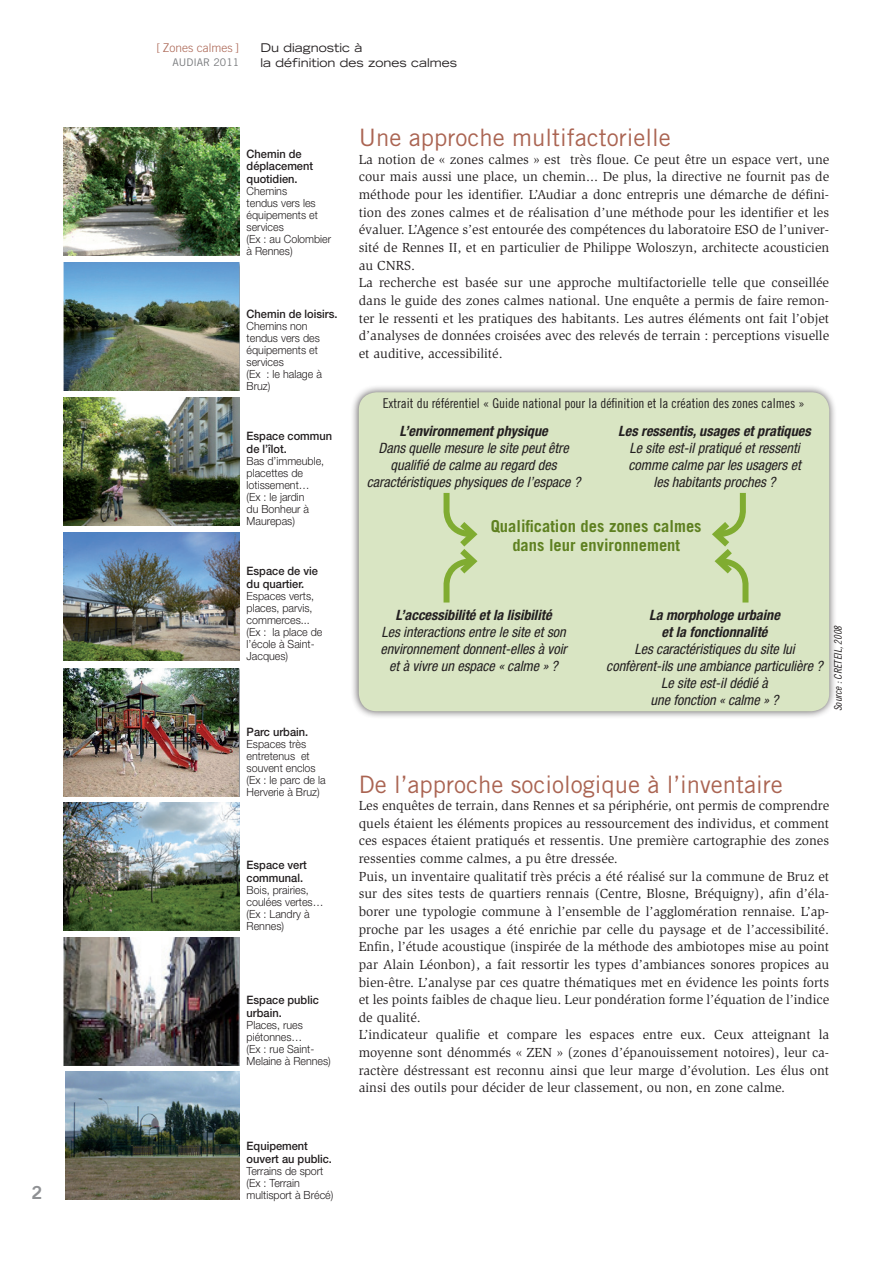
<style>
.page{position:relative;width:893px;height:1263px;background:#fff}
.page>*{position:absolute;margin:0;border:0;box-sizing:border-box;transform-origin:0 0}
.t1{font:24px "Trade Gothic";color:#aa6452}
.t2{font:18px "Trade Gothic Bold Two";color:#8f9194}
.t3{font:700 16.5px/18.8px "Trade Gothic";color:#5e8020;text-align:center}
.t4{font:italic condensed 14.25px/17.1px "Helvetica Neue";color:#231f20;text-align:center}
.t5{font:italic 700 condensed 14.25px/17.1px "Helvetica Neue";color:#231f20;text-align:center}
.t6{font:13.5px/17.7px "Slimbach";color:#231f20}
.t7{font:13.5px "Trade Gothic Cond Eighteen";color:#231f20}
.t8{font:expanded 12px/14.4px "Trade Gothic LH";color:#231f20}
.t9{font:300 12px "Trade Gothic";color:#aa6452}
.t10{font:500 11.7px/12.8px "Helvetica Neue";color:#231f20;scale:.95 1}
.t11{font:300 11.25px/12px "Helvetica Neue";color:#231f20;scale:.95 1}
.t12{font:10.5px "Trade Gothic Cond Eighteen Obl";color:#231f20}
.t13{font:10.5px "Trade Gothic";color:#76787b}
</style>
<div class="page">
<img style="left:64px;top:398px;width:175px;height:127px">
<img style="left:64px;top:128px;width:175px;height:127px">
<img style="left:64px;top:533px;width:175px;height:127px">
<img style="left:64px;top:263px;width:175px;height:127px">
<img style="left:64px;top:669px;width:175px;height:127px">
<img style="left:64px;top:803px;width:175px;height:127px">
<img style="left:65px;top:1071px;width:174px;height:128px">
<img style="left:64px;top:938px;width:175px;height:127px">
<div style="left:351px;top:384px;width:487px;height:335px;background:#231f20;opacity:.75"></div>
<div style="left:359px;top:392px;width:470px;height:319px;background:#d9e5c3;border-radius:18px"></div>
<svg style="left:443px;top:492px;width:35px;height:111px"></svg>
<svg style="left:712px;top:492px;width:37px;height:111px"></svg>
<h2 class="t2" style="left:32px;top:1181px;width:12px">2</h2>
<p class="t9" style="left:156px;top:41px;width:84px">[ Zones calmes ]</p>
<p class="t13" style="left:172px;top:56px;width:68px">Audiar 2011</p>
<p class="t8" style="left:260px;top:40px;width:198px">Du diagnostic à<br>la définition des zones calmes</p>
<p class="t10" style="left:247px;top:147px;width:71px">Chemin de déplacement quotidien.</p>
<p class="t11" style="left:247px;top:185px;width:90px">Chemins<br>tendus vers les équipements et services<br>(Ex : au Colombier à Rennes)</p>
<p class="t10" style="left:247px;top:307px;width:97px">Chemin de loisirs.</p>
<p class="t11" style="left:247px;top:320px;width:81px">Chemins non tendus vers des équipements et services<br>(Ex : le halage à<br>Bruz)</p>
<p class="t10" style="left:247px;top:430px;width:92px">Espace commun de l’îlot.</p>
<p class="t11" style="left:247px;top:455px;width:83px">Bas d’immeuble, placettes de lotissement… (Ex : le jardin<br>du Bonheur à<br>Maurepas)</p>
<p class="t10" style="left:247px;top:565px;width:77px">Espace de vie du quartier.</p>
<p class="t11" style="left:247px;top:590px;width:81px">Espaces verts, places, parvis, commerces... (Ex : la place de l’école à Saint-<br>Jacques)</p>
<p class="t10" style="left:247px;top:726px;width:66px">Parc urbain.</p>
<p class="t11" style="left:247px;top:738px;width:85px">Espaces très entretenus et souvent enclos (Ex : le parc de la<br>Herverie à Bruz)</p>
<p class="t10" style="left:247px;top:859px;width:65px">Espace vert communal.</p>
<p class="t11" style="left:247px;top:884px;width:82px">Bois, prairies, coulées vertes… (Ex : Landry à<br>Rennes)</p>
<p class="t10" style="left:247px;top:994px;width:78px">Espace public urbain.</p>
<p class="t11" style="left:247px;top:1019px;width:90px">Places, rues piétonnes…<br>(Ex : rue Saint-<br>Melaine à Rennes)</p>
<p class="t10" style="left:247px;top:1140px;width:91px">Equipement ouvert au public.</p>
<p class="t11" style="left:247px;top:1165px;width:93px">Terrains de sport (Ex : Terrain multisport à Brécé)</p>
<h1 class="t1" style="left:359px;top:123px;width:314px">Une approche multifactorielle</h1>
<p class="t6" style="left:359px;top:151px;width:472px">La notion de « zones calmes » est très floue. Ce peut être un espace vert, une cour mais aussi une place, un chemin... De plus, la directive ne fournit pas de méthode pour les identifier. L’Audiar a donc entrepris une démarche de défini&shy;tion des zones calmes et de réalisation d’une méthode pour les identifier et les évaluer. L’Agence s’est entourée des compétences du laboratoire ESO de l’univer&shy;sité de Rennes II, et en particulier de Philippe Woloszyn, architecte acousticien au CNRS.<br>La recherche est basée sur une approche multifactorielle telle que conseillée dans le guide des zones calmes national. Une enquête a permis de faire remon&shy;ter le ressenti et les pratiques des habitants. Les autres éléments ont fait l’objet d’analyses de données croisées avec des relevés de terrain : perceptions visuelle et auditive, accessibilité.</p>
<p class="t7" style="left:383px;top:395px;width:424px">Extrait du référentiel « Guide national pour la définition et la création des zones calmes »</p>
<p class="t5" style="left:399px;top:422px;width:150px">L’environnement physique</p>
<p class="t4" style="left:367px;top:439px;width:215px">Dans quelle mesure le site peut être qualifié de calme au regard des caractéristiques physiques de l’espace ?</p>
<p class="t5" style="left:618px;top:422px;width:194px">Les ressentis, usages et pratiques</p>
<p class="t4" style="left:628px;top:439px;width:174px">Le site est-il pratiqué et ressenti comme calme par les usagers et les habitants proches ?</p>
<p class="t3" style="left:491px;top:517px;width:212px">Qualification des zones calmes dans leur environnement</p>
<p class="t5" style="left:396px;top:606px;width:158px">L’accessibilité et la lisibilité</p>
<p class="t4" style="left:380px;top:623px;width:188px">Les interactions entre le site et son environnement donnent-elles à voir et à vivre un espace « calme » ?</p>
<p class="t5" style="left:649px;top:606px;width:132px">La morphologe urbaine et la fonctionnalité</p>
<p class="t4" style="left:606px;top:640px;width:218px">Les caractéristiques du site lui confèrent-ils une ambiance particulière ?<br>Le site est-il dédié à<br>une fonction « calme » ?</p>
<p class="t12" style="left:832px;top:711px;width:88px;rotate:-90deg">Source : CRETEIL, 2008</p>
<h1 class="t1" style="left:359px;top:769px;width:426px">De l’approche sociologique à l’inventaire</h1>
<p class="t6" style="left:359px;top:797px;width:472px">Les enquêtes de terrain, dans Rennes et sa périphérie, ont permis de comprendre quels étaient les éléments propices au ressourcement des individus, et comment ces espaces étaient pratiqués et ressentis. Une première cartographie des zones ressenties comme calmes, a pu être dressée.<br>Puis, un inventaire qualitatif très précis a été réalisé sur la commune de Bruz et sur des sites tests de quartiers rennais (Centre, Blosne, Bréquigny), afin d’éla&shy;borer une typologie commune à l’ensemble de l’agglomération rennaise. L’ap&shy;proche par les usages a été enrichie par celle du paysage et de l’accessibilité.<br>Enfin, l’étude acoustique (inspirée de la méthode des ambiotopes mise au point par Alain Léonbon), a fait ressortir les types d’ambiances sonores propices au bien-être. L’analyse par ces quatre thématiques met en évidence les points forts et les points faibles de chaque lieu. Leur pondération forme l’équation de l’indice de qualité.<br>L’indicateur qualifie et compare les espaces entre eux. Ceux atteignant la moyenne sont dénommés « ZEN » (zones d’épanouissement notoires), leur ca&shy;ractère déstressant est reconnu ainsi que leur marge d’évolution. Les élus ont ainsi des outils pour décider de leur classement, ou non, en zone calme.</p>
</div>
